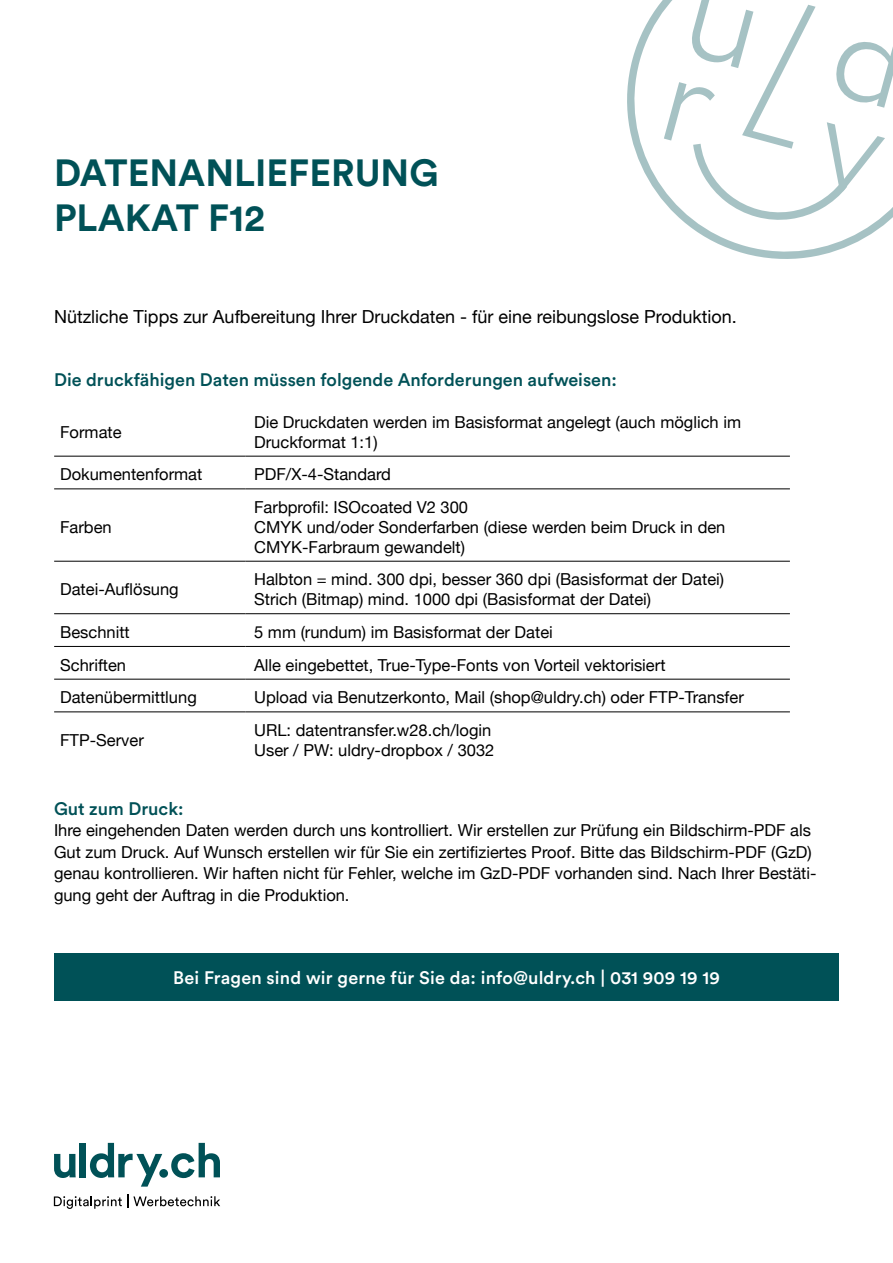
<style>
.page{position:relative;width:893px;height:1263px;background:#fff}
.page>*{position:absolute;margin:0;border:0;box-sizing:border-box;transform-origin:0 0}
.t1{font:700 37.5px/45px "Circular Std";color:#005157}
.t2{font:18px "Helvetica Neue";color:#000}
.t3{font:500 18px "Circular Std";color:#005157}
.t4{font:500 18px "Circular Std";letter-spacing:.01em;color:#fff}
.t5{font:16.5px/19.8px "Helvetica Neue";color:#000}
</style>
<div class="page">
<hr style="left:54px;top:456px;width:192px;height:1px;background:#000">
<hr style="left:246px;top:456px;width:544px;height:1px;background:#000">
<hr style="left:54px;top:488px;width:192px;height:1px;background:#000">
<hr style="left:246px;top:488px;width:544px;height:1px;background:#000">
<hr style="left:54px;top:561px;width:192px;height:1px;background:#000">
<hr style="left:246px;top:561px;width:544px;height:1px;background:#000">
<hr style="left:54px;top:613px;width:192px;height:1px;background:#000">
<hr style="left:246px;top:613px;width:544px;height:1px;background:#000">
<hr style="left:54px;top:646px;width:192px;height:1px;background:#000">
<hr style="left:246px;top:646px;width:544px;height:1px;background:#000">
<hr style="left:54px;top:679px;width:192px;height:1px;background:#000">
<hr style="left:246px;top:679px;width:544px;height:1px;background:#000">
<hr style="left:54px;top:711px;width:192px;height:1px;background:#000">
<hr style="left:246px;top:711px;width:544px;height:1px;background:#000">
<div style="left:54px;top:953px;width:785px;height:47px;background:#005157"></div>
<svg style="left:54px;top:1195px;width:166px;height:14px"></svg>
<svg style="left:54px;top:1154px;width:22px;height:24px"></svg>
<div style="left:80px;top:1143px;width:6px;height:34px;background:#005157"></div>
<svg style="left:90px;top:1143px;width:72px;height:43px"></svg>
<div style="left:159px;top:1169px;width:9px;height:9px;background:#005157;border-radius:50%"></div>
<svg style="left:171px;top:1143px;width:49px;height:35px"></svg>
<svg style="left:627px;top:0;width:261px;height:259px"></svg>
<svg style="left:664px;top:0;width:229px;height:221px"></svg>
<h1 class="t1" style="left:54px;top:149px;width:386px">DATENANLIEFERUNG<br>PLAKAT F12</h1>
<p class="t2" style="left:54px;top:304px;width:684px">Nützliche Tipps zur Aufbereitung Ihrer Druckdaten - für eine reibungslose Produktion.</p>
<p class="t3" style="left:54px;top:369px;width:564px">Die druckfähigen Daten müssen folgende Anforderungen aufweisen:</p>
<p class="t5" style="left:60px;top:423px;width:63px">Formate</p>
<p class="t5" style="left:254px;top:413px;width:488px">Die Druckdaten werden im Basisformat angelegt (auch möglich im<br>Druckformat 1:1)</p>
<p class="t5" style="left:60px;top:465px;width:144px">Dokumentenformat</p>
<p class="t5" style="left:254px;top:465px;width:138px">PDF/X-4-Standard</p>
<p class="t5" style="left:60px;top:518px;width:53px">Farben</p>
<p class="t5" style="left:254px;top:498px;width:473px">Farbprofil: ISOcoated V2 300<br>CMYK und/oder Sonderfarben (diese werden beim Druck in den<br>CMYK-Farbraum gewandelt)</p>
<p class="t5" style="left:60px;top:580px;width:120px">Datei-Auflösung</p>
<p class="t5" style="left:254px;top:571px;width:471px">Halbton = mind. 300 dpi, besser 360 dpi (Basisformat der Datei)<br>Strich (Bitmap) mind. 1000 dpi (Basisformat der Datei)</p>
<p class="t5" style="left:60px;top:623px;width:71px">Beschnitt</p>
<p class="t5" style="left:254px;top:623px;width:300px">5 mm (rundum) im Basisformat der Datei</p>
<p class="t5" style="left:60px;top:656px;width:67px">Schriften</p>
<p class="t5" style="left:254px;top:656px;width:413px">Alle eingebettet, True-Type-Fonts von Vorteil vektorisiert</p>
<p class="t5" style="left:60px;top:688px;width:138px">Datenübermittlung</p>
<p class="t5" style="left:254px;top:688px;width:491px">Upload via Benutzerkonto, Mail (shop@uldry.ch) oder FTP-Transfer</p>
<p class="t5" style="left:60px;top:731px;width:85px">FTP-Server</p>
<p class="t5" style="left:254px;top:721px;width:242px">URL: datentransfer.w28.ch/login<br>User / PW: uldry-dropbox / 3032</p>
<p class="t3" style="left:54px;top:797px;width:131px">Gut zum Druck:</p>
<p class="t5" style="left:54px;top:820px;width:764px;line-height:21.6px">Ihre eingehenden Daten werden durch uns kontrolliert. Wir erstellen zur Prüfung ein Bildschirm-PDF als Gut zum Druck. Auf Wunsch erstellen wir für Sie ein zertifiziertes Proof. Bitte das Bildschirm-PDF (GzD) genau kontrollieren. Wir haften nicht für Fehler, welche im GzD-PDF vorhanden sind. Nach Ihrer Bestäti&shy;gung geht der Auftrag in die Produktion.</p>
<p class="t4" style="left:173px;top:966px;width:548px">Bei Fragen sind wir gerne für Sie da: info@uldry.ch | 031 909 19 19</p>
</div>
